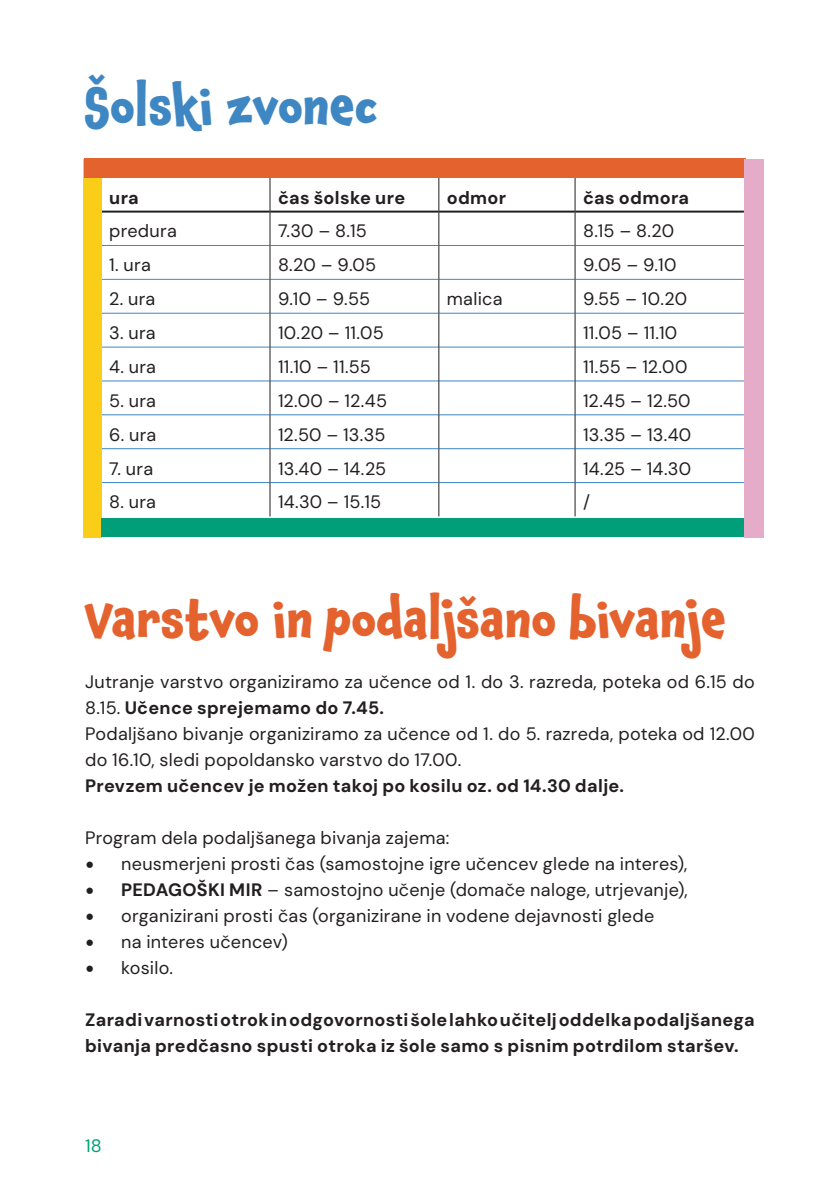
<style>
.page{position:relative;width:840px;height:1191px;background:#fff}
.page>*{position:absolute;margin:0;border:0;box-sizing:border-box;transform-origin:0 0}
.t1{font:700 48px "Chaloops";letter-spacing:-.005em;color:#e4622e}
.t2{font:700 48px "Chaloops";color:#3f87c2}
.t3{font:18px/26px "DM Sans 18 pt";letter-spacing:.015em;color:#231f20}
.t4{font:700 18px/26px "DM Sans 18 pt";letter-spacing:.02em;color:#231f20}
.t5{font:18px "DM Sans 18 pt";color:#009f79}
.s1{font-weight:700}
.s2{font-family:"Minion Pro";font-size:24px}
</style>
<div class="page">
<hr style="left:101px;top:211px;width:168px;height:2px;background:#231f20">
<hr style="left:270px;top:211px;width:168px;height:2px;background:#231f20">
<hr style="left:439px;top:211px;width:135px;height:2px;background:#231f20">
<hr style="left:575px;top:211px;width:168px;height:2px;background:#231f20">
<hr style="left:101px;top:245px;width:168px;height:1px;background:#3f87c2">
<hr style="left:270px;top:245px;width:168px;height:1px;background:#3f87c2">
<hr style="left:439px;top:245px;width:135px;height:1px;background:#3f87c2">
<hr style="left:575px;top:245px;width:168px;height:1px;background:#3f87c2">
<hr style="left:101px;top:279px;width:168px;height:1px;background:#3f87c2">
<hr style="left:270px;top:279px;width:168px;height:1px;background:#3f87c2">
<hr style="left:439px;top:279px;width:135px;height:1px;background:#3f87c2">
<hr style="left:575px;top:279px;width:168px;height:1px;background:#3f87c2">
<hr style="left:101px;top:313px;width:168px;height:1px;background:#3f87c2">
<hr style="left:270px;top:313px;width:168px;height:1px;background:#3f87c2">
<hr style="left:439px;top:313px;width:135px;height:1px;background:#3f87c2">
<hr style="left:575px;top:313px;width:168px;height:1px;background:#3f87c2">
<hr style="left:101px;top:347px;width:168px;height:1px;background:#3f87c2">
<hr style="left:270px;top:347px;width:168px;height:1px;background:#3f87c2">
<hr style="left:439px;top:347px;width:135px;height:1px;background:#3f87c2">
<hr style="left:575px;top:347px;width:168px;height:1px;background:#3f87c2">
<hr style="left:101px;top:380px;width:168px;height:1px;background:#3f87c2">
<hr style="left:270px;top:380px;width:168px;height:1px;background:#3f87c2">
<hr style="left:439px;top:380px;width:135px;height:1px;background:#3f87c2">
<hr style="left:575px;top:380px;width:168px;height:1px;background:#3f87c2">
<hr style="left:101px;top:414px;width:168px;height:1px;background:#3f87c2">
<hr style="left:270px;top:414px;width:168px;height:1px;background:#3f87c2">
<hr style="left:439px;top:414px;width:135px;height:1px;background:#3f87c2">
<hr style="left:575px;top:414px;width:168px;height:1px;background:#3f87c2">
<hr style="left:101px;top:448px;width:168px;height:1px;background:#3f87c2">
<hr style="left:270px;top:448px;width:168px;height:1px;background:#3f87c2">
<hr style="left:439px;top:448px;width:135px;height:1px;background:#3f87c2">
<hr style="left:575px;top:448px;width:168px;height:1px;background:#3f87c2">
<hr style="left:101px;top:482px;width:168px;height:1px;background:#3f87c2">
<hr style="left:270px;top:482px;width:168px;height:1px;background:#3f87c2">
<hr style="left:439px;top:482px;width:135px;height:1px;background:#3f87c2">
<hr style="left:575px;top:482px;width:168px;height:1px;background:#3f87c2">
<hr style="left:269px;top:178px;width:1px;height:34px;background:#231f20">
<hr style="left:438px;top:178px;width:1px;height:34px;background:#231f20">
<hr style="left:574px;top:178px;width:1px;height:34px;background:#231f20">
<hr style="left:269px;top:212px;width:1px;height:33px;background:#231f20">
<hr style="left:438px;top:212px;width:1px;height:33px;background:#231f20">
<hr style="left:574px;top:212px;width:1px;height:33px;background:#231f20">
<hr style="left:269px;top:245px;width:1px;height:34px;background:#231f20">
<hr style="left:438px;top:245px;width:1px;height:34px;background:#231f20">
<hr style="left:574px;top:245px;width:1px;height:34px;background:#231f20">
<hr style="left:269px;top:279px;width:1px;height:34px;background:#231f20">
<hr style="left:438px;top:279px;width:1px;height:34px;background:#231f20">
<hr style="left:574px;top:279px;width:1px;height:34px;background:#231f20">
<hr style="left:269px;top:313px;width:1px;height:34px;background:#231f20">
<hr style="left:438px;top:313px;width:1px;height:34px;background:#231f20">
<hr style="left:574px;top:313px;width:1px;height:34px;background:#231f20">
<hr style="left:269px;top:347px;width:1px;height:34px;background:#231f20">
<hr style="left:438px;top:347px;width:1px;height:34px;background:#231f20">
<hr style="left:574px;top:347px;width:1px;height:34px;background:#231f20">
<hr style="left:269px;top:381px;width:1px;height:34px;background:#231f20">
<hr style="left:438px;top:381px;width:1px;height:34px;background:#231f20">
<hr style="left:574px;top:381px;width:1px;height:34px;background:#231f20">
<hr style="left:269px;top:415px;width:1px;height:34px;background:#231f20">
<hr style="left:438px;top:415px;width:1px;height:34px;background:#231f20">
<hr style="left:574px;top:415px;width:1px;height:34px;background:#231f20">
<hr style="left:269px;top:449px;width:1px;height:33px;background:#231f20">
<hr style="left:438px;top:449px;width:1px;height:33px;background:#231f20">
<hr style="left:574px;top:449px;width:1px;height:33px;background:#231f20">
<hr style="left:269px;top:482px;width:1px;height:34px;background:#231f20">
<hr style="left:438px;top:482px;width:1px;height:34px;background:#231f20">
<hr style="left:574px;top:482px;width:1px;height:34px;background:#231f20">
<div style="left:83px;top:159px;width:18px;height:378px;background:#f9cd18"></div>
<div style="left:84px;top:158px;width:661px;height:20px;background:#e4622e"></div>
<div style="left:101px;top:518px;width:661px;height:19px;background:#009f79"></div>
<div style="left:744px;top:159px;width:19px;height:378px;background:#e5acca"></div>
<p class="t2" style="left:85px;top:67px;width:294px">Šolski zvonec</p>
<p class="t4" style="left:109px;top:184px;width:31px">ura</p>
<p class="t4" style="left:278px;top:184px;width:129px">čas šolske ure</p>
<p class="t4" style="left:446px;top:184px;width:61px">odmor</p>
<p class="t4" style="left:582px;top:184px;width:108px">čas odmora</p>
<p class="t3" style="left:109px;top:218px;width:69px">predura</p>
<p class="t3" style="left:278px;top:218px;width:90px">7.30 – 8.15</p>
<p class="t3" style="left:582px;top:218px;width:93px">8.15 – 8.20</p>
<p class="t3" style="left:109px;top:252px;width:43px">1. ura</p>
<p class="t3" style="left:278px;top:252px;width:100px">8.20 – 9.05</p>
<p class="t3" style="left:582px;top:252px;width:95px">9.05 – 9.10</p>
<p class="t3" style="left:109px;top:286px;width:48px">2. ura</p>
<p class="t3" style="left:278px;top:286px;width:93px">9.10 – 9.55</p>
<p class="t3" style="left:446px;top:286px;width:57px">malica</p>
<p class="t3" style="left:582px;top:286px;width:105px">9.55 – 10.20</p>
<p class="t3" style="left:109px;top:320px;width:48px">3. ura</p>
<p class="t3" style="left:278px;top:320px;width:107px">10.20 – 11.05</p>
<p class="t3" style="left:582px;top:320px;width:96px">11.05 – 11.10</p>
<p class="t3" style="left:109px;top:353px;width:48px">4. ura</p>
<p class="t3" style="left:278px;top:353px;width:94px">11.10 – 11.55</p>
<p class="t3" style="left:582px;top:353px;width:106px">11.55 – 12.00</p>
<p class="t3" style="left:109px;top:387px;width:48px">5. ura</p>
<p class="t3" style="left:278px;top:387px;width:110px">12.00 – 12.45</p>
<p class="t3" style="left:582px;top:387px;width:109px">12.45 – 12.50</p>
<p class="t3" style="left:109px;top:421px;width:49px">6. ura</p>
<p class="t3" style="left:278px;top:421px;width:109px">12.50 – 13.35</p>
<p class="t3" style="left:582px;top:421px;width:110px">13.35 – 13.40</p>
<p class="t3" style="left:109px;top:455px;width:45px">7. ura</p>
<p class="t3" style="left:278px;top:455px;width:110px">13.40 – 14.25</p>
<p class="t3" style="left:582px;top:455px;width:109px">14.25 – 14.30</p>
<p class="t3" style="left:109px;top:489px;width:48px">8. ura</p>
<p class="t3" style="left:278px;top:489px;width:105px">14.30 – 15.15</p>
<p class="t3" style="left:582px;top:489px;width:9px">/</p>
<p class="t1" style="left:85px;top:580px;width:642px">Varstvo in podaljšano bivanje</p>
<p class="t3" style="left:85px;top:669px;width:670px">Jutranje varstvo organiziramo za učence od 1. do 3. razreda, poteka od 6.15 do<br>8.15. <span class="s1">Učence sprejemamo do 7.45.</span></p>
<p class="t3" style="left:85px;top:721px;width:670px">Podaljšano bivanje organiziramo za učence od 1. do 5. razreda, poteka od 12.00 do 16.10, sledi popoldansko varstvo do 17.00.</p>
<p class="t4" style="left:85px;top:773px;width:540px">Prevzem učencev je možen takoj po kosilu oz. od 14.30 dalje.</p>
<p class="t3" style="left:85px;top:825px;width:365px">Program dela podaljšanega bivanja zajema:</p>
<p class="t3" style="left:85px;top:851px;width:603px"><span class="s2">•</span> neusmerjeni prosti čas (samostojne igre učencev glede na interes),</p>
<p class="t3" style="left:85px;top:877px;width:604px"><span class="s2">•</span> <span class="s1">PEDAGOŠKI MIR</span> – samostojno učenje (domače naloge, utrjevanje),</p>
<p class="t3" style="left:85px;top:903px;width:570px"><span class="s2">•</span> organizirani prosti čas (organizirane in vodene dejavnosti glede</p>
<p class="t3" style="left:85px;top:929px;width:204px"><span class="s2">•</span> na interes učencev)</p>
<p class="t3" style="left:85px;top:955px;width:89px"><span class="s2">•</span> kosilo.</p>
<p class="t4" style="left:85px;top:1007px;width:670px">Zaradi varnosti otrok in odgovornosti šole lahko učitelj oddelka podaljšanega bivanja predčasno spusti otroka iz šole samo s pisnim potrdilom staršev.</p>
<p class="t5" style="left:85px;top:1134px;width:18px">18</p>
</div>
